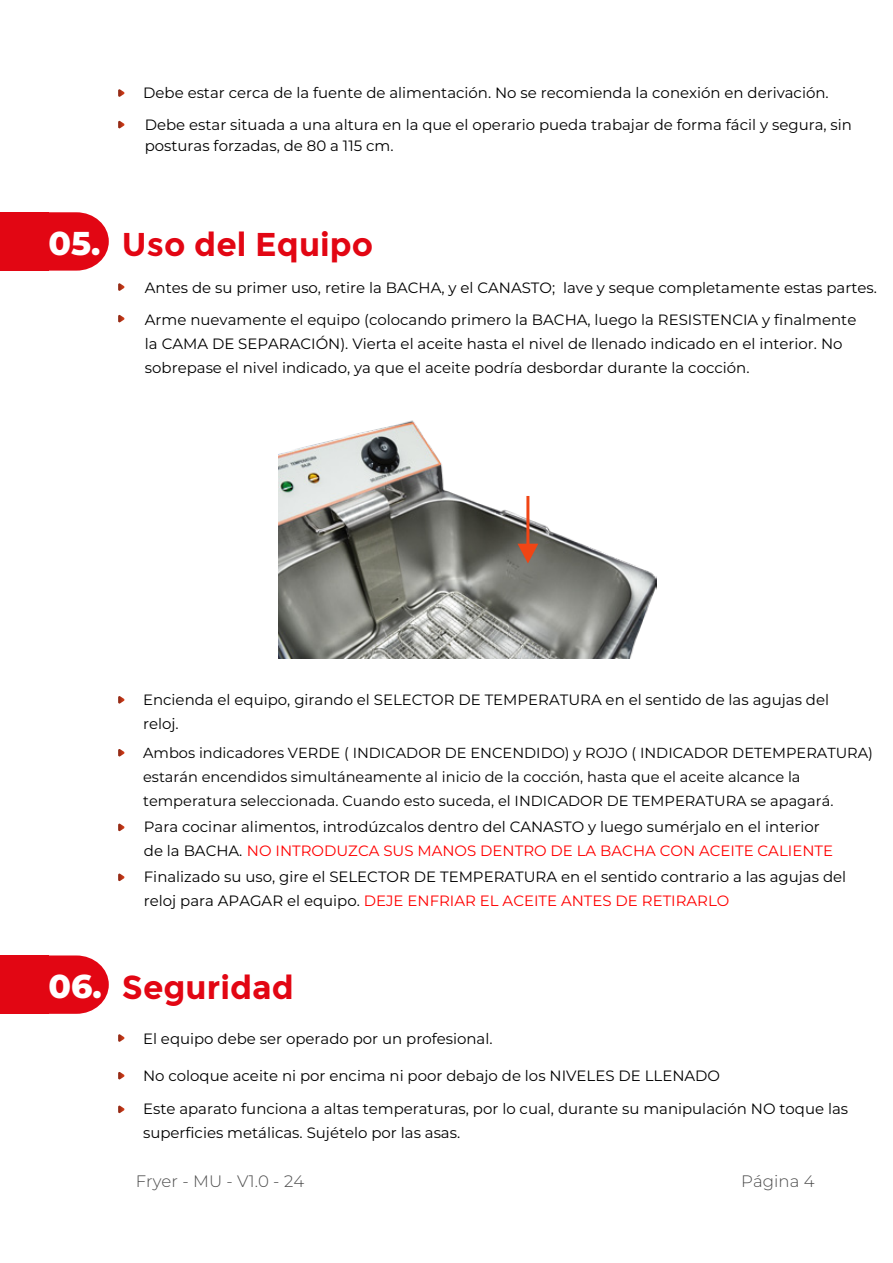
<style>
.page{position:relative;width:893px;height:1263px;background:#fff}
.page>*{position:absolute;margin:0;border:0;box-sizing:border-box;transform-origin:0 0}
.t1{font:700 33px "Montserrat";color:#e20613}
.t2{font:100 16.5px "Montserrat";letter-spacing:.005em;color:#4d4d4d}
.t3{font:100 15px/24px "Montserrat";color:#000}
.t4{font:100 15px "Montserrat";color:#f00}
.t5{font:100 14.55px/24px "Montserrat";color:#000}
.s1{font-weight:100;color:#fff}
.s2{color:#f00}
.s3{color:#000}
</style>
<div class="page">
<img style="left:278px;top:420px;width:379px;height:238px">
<svg style="left:517px;top:544px;width:21px;height:19px"></svg>
<hr style="left:526px;top:496px;width:3px;height:48px;background:#f04515">
<svg style="left:118px;top:89px;width:7px;height:8px"></svg>
<svg style="left:118px;top:121px;width:7px;height:8px"></svg>
<svg style="left:118px;top:283px;width:7px;height:8px"></svg>
<svg style="left:118px;top:315px;width:7px;height:8px"></svg>
<svg style="left:118px;top:696px;width:7px;height:8px"></svg>
<svg style="left:118px;top:749px;width:7px;height:8px"></svg>
<svg style="left:118px;top:824px;width:7px;height:7px"></svg>
<svg style="left:118px;top:873px;width:7px;height:8px"></svg>
<svg style="left:118px;top:1034px;width:7px;height:8px"></svg>
<svg style="left:118px;top:1072px;width:7px;height:8px"></svg>
<svg style="left:118px;top:1105px;width:7px;height:8px"></svg>
<svg style="left:48px;top:212px;width:61px;height:59px;background:#e52531"></svg>
<div style="left:0;top:212px;width:48px;height:59px;background:#e20613"></div>
<svg style="left:48px;top:955px;width:61px;height:59px;background:#e52531"></svg>
<div style="left:0;top:955px;width:48px;height:59px;background:#e20613"></div>
<p class="t3" style="left:143px;top:76px;width:710px;line-height:32.1px">Debe estar cerca de la fuente de alimentación. No se recomienda la conexión en derivación.<br>Debe estar situada a una altura en la que el operario pueda trabajar de forma fácil y segura, sin</p>
<p class="t3" style="left:145px;top:133px;width:250px">posturas forzadas, de 80 a 115 cm.</p>
<h1 class="t1" style="left:48px;top:224px;width:326px"><span class="s1">05.</span> Uso del Equipo</h1>
<p class="t3" style="left:145px;top:275px;width:733px">Antes de su primer uso, retire la BACHA, y el CANASTO; lave y seque completamente estas partes.</p>
<p class="t3" style="left:145px;top:307px;width:713px">Arme nuevamente el equipo (colocando primero la BACHA, luego la RESISTENCIA y finalmente la CAMA DE SEPARACIÓN). Vierta el aceite hasta el nivel de llenado indicado en el interior. No sobrepase el nivel indicado, ya que el aceite podría desbordar durante la cocción.</p>
<p class="t3" style="left:143px;top:687px;width:687px">Encienda el equipo, girando el SELECTOR DE TEMPERATURA en el sentido de las agujas del reloj.</p>
<p class="t5" style="left:143px;top:740px;width:731px">Ambos indicadores VERDE ( INDICADOR DE ENCENDIDO) y ROJO ( INDICADOR DETEMPERATURA) estarán encendidos simultáneamente al inicio de la cocción, hasta que el aceite alcance la temperatura seleccionada. Cuando esto suceda, el INDICADOR DE TEMPERATURA se apagará.</p>
<p class="t3" style="left:144px;top:814px;width:704px;line-height:24.8px">Para cocinar alimentos, introdúzcalos dentro del CANASTO y luego sumérjalo en el interior<br>de la BACHA. <span class="s2">NO INTRODUZCA SUS MANOS DENTRO DE LA BACHA CON ACEITE CALIENTE<br></span>Finalizado su uso, gire el SELECTOR DE TEMPERATURA en el sentido contrario a las agujas del</p>
<p class="t4" style="left:144px;top:890px;width:587px"><span class="s3">reloj para APAGAR el equipo.</span> DEJE ENFRIAR EL ACEITE ANTES DE RETIRARLO</p>
<h1 class="t1" style="left:48px;top:967px;width:247px"><span class="s1">06.</span> Seguridad</h1>
<p class="t3" style="left:143px;top:1026px;width:351px">El equipo debe ser operado por un profesional.</p>
<p class="t3" style="left:143px;top:1063px;width:579px">No coloque aceite ni por encima ni poor debajo de los NIVELES DE LLENADO</p>
<p class="t3" style="left:143px;top:1097px;width:707px">Este aparato funciona a altas temperaturas, por lo cual, durante su manipulación NO toque las superficies metálicas. Sujételo por las asas.</p>
<p class="t2" style="left:136px;top:1170px;width:170px">Fryer - MU - V1.0 - 24</p>
<p class="t2" style="left:741px;top:1170px;width:75px">Página 4</p>
</div>
